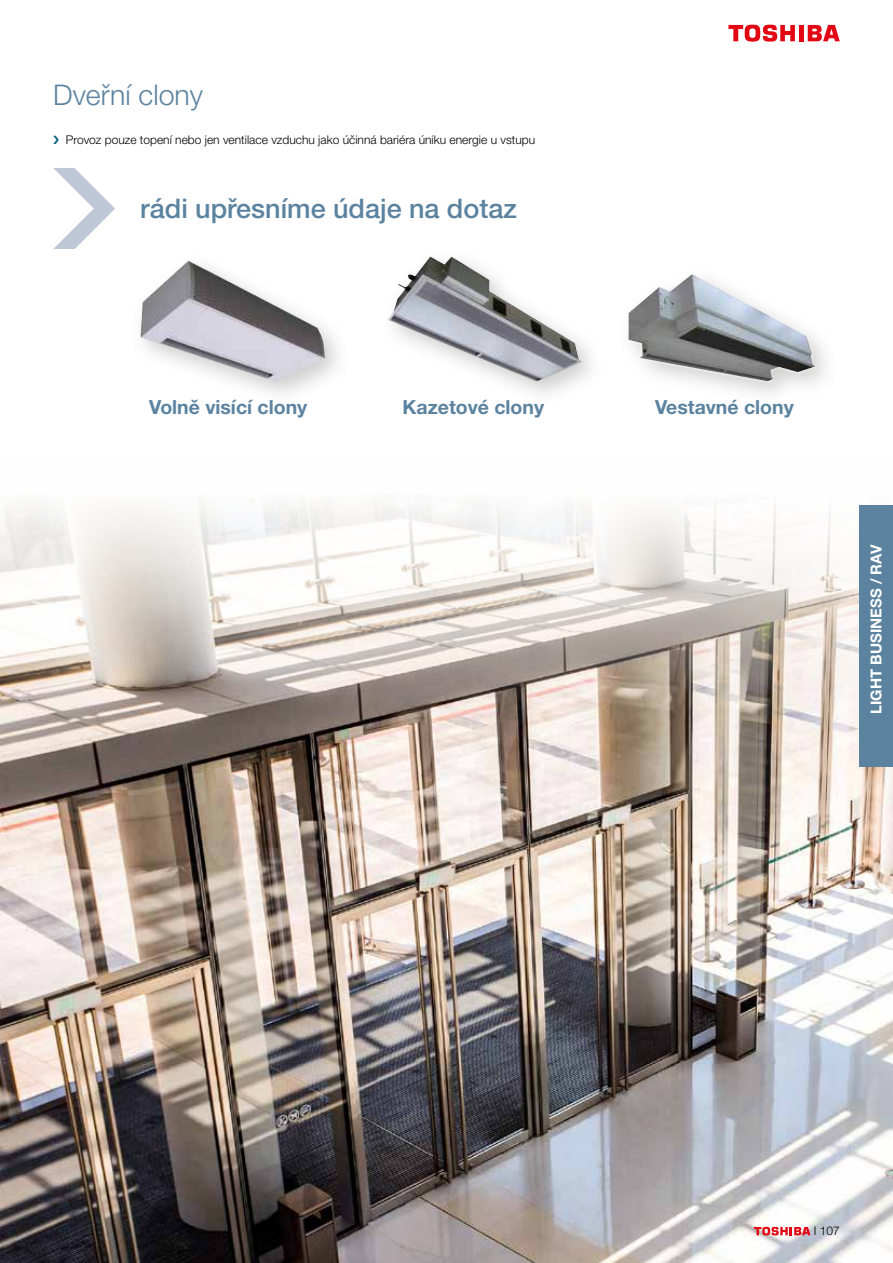
<style>
.page{position:relative;width:893px;height:1263px;background:#fff}
.page>*{position:absolute;margin:0;border:0;box-sizing:border-box;transform-origin:0 0}
.t1{font:300 28.5px "Helvetica Neue LT Pro";color:#5b83a0}
.t2{font:500 27px "Helvetica Neue LT Pro";color:#5b83a0}
.t3{font:700 19.5px "Helvetica Neue LT Pro";color:#5b83a0}
.t4{font:700 15px "Helvetica Neue LT Pro";color:#fff}
.t5{font:300 12px "Helvetica Neue LT Pro";color:#000}
</style>
<div class="page">
<img style="left:0;top:502px;width:893px;height:761px">
<div style="left:859px;top:505px;width:34px;height:261px;background:#5b83a0"></div>
<svg style="left:754px;top:1227px;width:56px;height:8px"></svg>
<div style="left:799px;top:25px;width:5px;height:16px;background:#e30613"></div>
<svg style="left:808px;top:25px;width:32px;height:16px"></svg>
<svg style="left:728px;top:24px;width:67px;height:18px"></svg>
<div style="left:131px;top:252px;width:219px;height:154px;background:#9d9d9c;opacity:.5"></div>
<img style="left:140px;top:260px;width:185px;height:121px">
<div style="left:379px;top:248px;width:226px;height:158px;background:#9d9d9c;opacity:.5"></div>
<img style="left:387px;top:256px;width:195px;height:126px">
<div style="left:618px;top:265px;width:221px;height:141px;background:#9d9d9c;opacity:.5"></div>
<div style="left:626px;top:272px;width:192px;height:112px;background:#fff;opacity:.75"></div>
<img style="left:628px;top:274px;width:187px;height:107px">
<svg style="left:53px;top:168px;width:62px;height:81px"></svg>
<h1 class="t1" style="left:53px;top:78px;width:151px">Dveřní clony</h1>
<p class="t5" style="left:66px;top:132px;width:471px">Provoz pouze topení nebo jen ventilace vzduchu jako účinná bariéra úniku energie u vstupu</p>
<h2 class="t2" style="left:140px;top:192px;width:378px">rádi upřesníme údaje na dotaz</h2>
<h3 class="t3" style="left:149px;top:395px;width:160px">Volně visící clony</h3>
<h3 class="t3" style="left:402px;top:395px;width:143px">Kazetové clony</h3>
<h3 class="t3" style="left:655px;top:395px;width:140px">Vestavné clony</h3>
<p class="t4" style="left:867px;top:714px;width:171px;rotate:-90deg">LIGHT BUSINESS / RAV</p>
<p class="t5" style="left:814px;top:1224px;width:28px">I 107</p>
</div>
